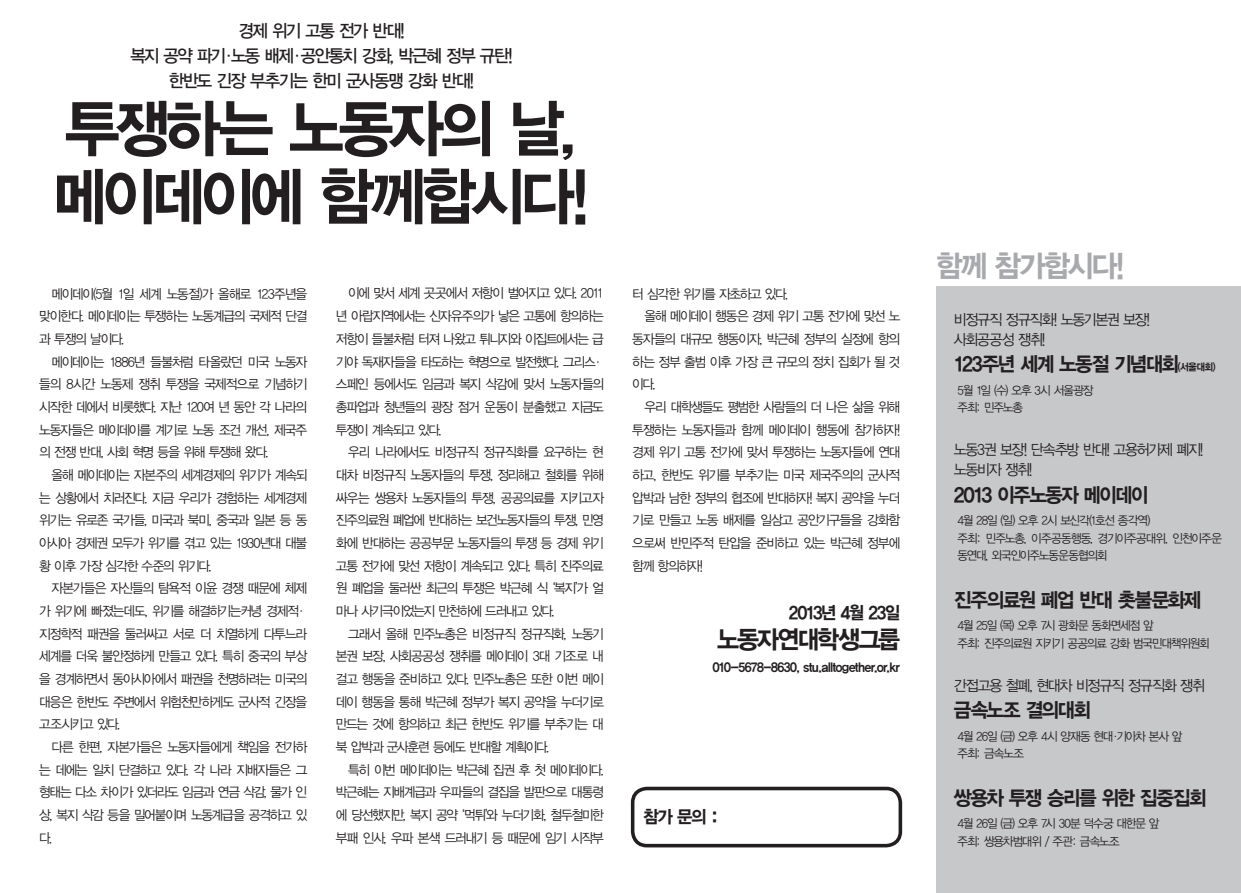
<style>
.page{position:relative;width:1241px;height:893px;background:#fff}
.page>*{position:absolute;margin:0;border:0;box-sizing:border-box;transform-origin:0 0}
.t1{font:63px/68px "YDVYGO Std 35";letter-spacing:-.09em;color:#231f20;scale:.95 1}
.t2{font:30.24px "YDVYGO Std 35";letter-spacing:-.065em;color:#a8a9ad;scale:.95 1}
.t3{font:25.2px "YDVYGO Std 35";letter-spacing:-.09em;color:#231f20;scale:.95 1}
.t4{font:20.16px "YDVYGO Std 35";letter-spacing:-.08em;color:#231f20;scale:.95 1}
.t5{font:17.64px/25.2px "YDVYGO Std 33";letter-spacing:-.085em;color:#231f20;text-align:center;scale:.95 1}
.t6{font:17.64px "YDVYGO Std 35";letter-spacing:-.08em;color:#231f20;scale:.95 1}
.t7{font:14.87px/20.2px "YDVYGO Std 32";letter-spacing:-.09em;color:#231f20;scale:.95 1}
.t8{font:13.37px/22.7px "YDVYGO Std 32";letter-spacing:-.09em;color:#231f20;text-align:justify;scale:.95 1}
.t9{font:12.6px "YDVYGO Std 35";letter-spacing:-.065em;color:#231f20;scale:.95 1}
.t10{font:12.11px/17.6px "YDVYGO Std 32";letter-spacing:-.09em;color:#231f20;scale:.95 1}
.s1{font-size:10.08px}
</style>
<div class="page">
<div style="left:935px;top:287px;width:305px;height:606px;background:#c7c8ca"></div>
<div style="left:630px;top:787px;width:272px;height:60px;border:4px solid #231f20;border-radius:14px"></div>
<h3 class="t5" style="left:130px;top:18px;width:404px">경제 위기 고통 전가 반대!<br>복지 공약 파기·노동 배제·공안통치 강화, 박근혜 정부 규탄! 한반도 긴장 부추기는 한미 군사동맹 강화 반대!</h3>
<h1 class="t1" style="left:53px;top:97px;width:568px">투쟁하는 노동자의 날, 메이데이에 함께합시다!</h1>
<p class="t8" style="left:39px;top:282px;width:283px;text-indent:12px">메이데이(5월 1일 세계 노동절)가 올해로 123주년을 맞이한다. 메이데이는 투쟁하는 노동계급의 국제적 단결 과 투쟁의 날이다.</p>
<p class="t8" style="left:39px;top:350px;width:283px;text-indent:12px">메이데이는 1886년 들불처럼 타올랐던 미국 노동자 들의 8시간 노동제 쟁취 투쟁을 국제적으로 기념하기 시작한 데에서 비롯했다. 지난 120여 년 동안 각 나라의 노동자들은 메이데이를 계기로 노동 조건 개선, 제국주 의 전쟁 반대, 사회 혁명 등을 위해 투쟁해 왔다.</p>
<p class="t8" style="left:39px;top:464px;width:283px;text-indent:12px">올해 메이데이는 자본주의 세계경제의 위기가 계속되 는 상황에서 치러진다. 지금 우리가 경험하는 세계경제 위기는 유로존 국가들, 미국과 북미, 중국과 일본 등 동 아시아 경제권 모두가 위기를 겪고 있는 1930년대 대불 황 이후 가장 심각한 수준의 위기다.</p>
<p class="t8" style="left:39px;top:577px;width:283px;text-indent:12px">자본가들은 자신들의 탐욕적 이윤 경쟁 때문에 체제 가 위기에 빠졌는데도, 위기를 해결하기는커녕 경제적· 지정학적 패권을 둘러싸고 서로 더 치열하게 다투느라 세계를 더욱 불안정하게 만들고 있다. 특히 중국의 부상 을 경계하면서 동아시아에서 패권을 천명하려는 미국의 대응은 한반도 주변에서 위험천만하게도 군사적 긴장을 고조시키고 있다.</p>
<p class="t8" style="left:39px;top:736px;width:283px;text-indent:12px">다른 한편, 자본가들은 노동자들에게 책임을 전가하 는 데에는 일치 단결하고 있다. 각 나라 지배자들은 그 형태는 다소 차이가 있더라도 임금과 연금 삭감, 물가 인 상, 복지 삭감 등을 밀어붙이며 노동계급을 공격하고 있 다.</p>
<p class="t8" style="left:336px;top:282px;width:283px;text-indent:12px">이에 맞서 세계 곳곳에서 저항이 벌어지고 있다. 2011 년 아랍지역에서는 신자유주의가 낳은 고통에 항의하는 저항이 들불처럼 터져 나왔고 튀니지와 이집트에서는 급 기야 독재자들을 타도하는 혁명으로 발전했다. 그리스· 스페인 등에서도 임금과 복지 삭감에 맞서 노동자들의 총파업과 청년들의 광장 점거 운동이 분출했고 지금도 투쟁이 계속되고 있다.</p>
<p class="t8" style="left:336px;top:441px;width:284px;text-indent:12px">우리 나라에서도 비정규직 정규직화를 요구하는 현 대차 비정규직 노동자들의 투쟁, 정리해고 철회를 위해 싸우는 쌍용차 노동자들의 투쟁, 공공의료를 지키고자 진주의료원 폐업에 반대하는 보건노동자들의 투쟁, 민영 화에 반대하는 공공부문 노동자들의 투쟁 등 경제 위기 고통 전가에 맞선 저항이 계속되고 있다. 특히 진주의료 원 폐업을 둘러싼 최근의 투쟁은 박근혜 식 ‘복지’가 얼 마나 사기극이었는지 만천하에 드러내고 있다.</p>
<p class="t8" style="left:336px;top:623px;width:283px;text-indent:12px">그래서 올해 민주노총은 비정규직 정규직화, 노동기 본권 보장, 사회공공성 쟁취를 메이데이 3대 기조로 내 걸고 행동을 준비하고 있다. 민주노총은 또한 이번 메이 데이 행동을 통해 박근혜 정부가 복지 공약을 누더기로 만드는 것에 항의하고 최근 한반도 위기를 부추기는 대 북 압박과 군사훈련 등에도 반대할 계획이다.</p>
<p class="t8" style="left:336px;top:759px;width:283px;text-indent:12px">특히 이번 메이데이는 박근혜 집권 후 첫 메이데이다. 박근혜는 지배계급과 우파들의 결집을 발판으로 대통령 에 당선했지만, 복지 공약 ‘먹튀’와 누더기화, 철두철미한 부패 인사, 우파 본색 드러내기 등 때문에 임기 시작부</p>
<p class="t8" style="left:632px;top:282px;width:166px">터 심각한 위기를 자초하고 있다.</p>
<p class="t8" style="left:644px;top:305px;width:271px">올해 메이데이 행동은 경제 위기 고통 전가에 맞선 노</p>
<p class="t8" style="left:632px;top:328px;width:283px">동자들의 대규모 행동이자, 박근혜 정부의 실정에 항의</p>
<p class="t8" style="left:632px;top:350px;width:283px">하는 정부 출범 이후 가장 큰 규모의 정치 집회가 될 것</p>
<p class="t8" style="left:632px;top:373px;width:26px">이다.</p>
<p class="t8" style="left:644px;top:396px;width:271px">우리 대학생들도 평범한 사람들의 더 나은 삶을 위해</p>
<p class="t8" style="left:632px;top:418px;width:283px">투쟁하는 노동자들과 함께 메이데이 행동에 참가하자!</p>
<p class="t8" style="left:632px;top:441px;width:283px">경제 위기 고통 전가에 맞서 투쟁하는 노동자들에 연대</p>
<p class="t8" style="left:632px;top:464px;width:283px">하고, 한반도 위기를 부추기는 미국 제국주의의 군사적</p>
<p class="t8" style="left:632px;top:486px;width:283px">압박과 남한 정부의 협조에 반대하자! 복지 공약을 누더</p>
<p class="t8" style="left:632px;top:509px;width:283px">기로 만들고 노동 배제를 일삼고 공안기구들을 강화함</p>
<p class="t8" style="left:632px;top:532px;width:283px">으로써 반민주적 탄압을 준비하고 있는 박근혜 정부에</p>
<p class="t8" style="left:632px;top:555px;width:76px">함께 항의하자!</p>
<h3 class="t6" style="left:788px;top:604px;width:119px">2013년 4월 23일</h3>
<h3 class="t3" style="left:717px;top:627px;width:194px">노동자연대학생그룹</h3>
<p class="t9" style="left:712px;top:660px;width:199px">010-5678-8630, stu.alltogether.or.kr</p>
<h3 class="t6" style="left:643px;top:808px;width:81px">참가 문의 :</h3>
<h2 class="t2" style="left:935px;top:251px;width:201px">함께 참가합시다!</h2>
<p class="t7" style="left:953px;top:309px;width:208px">비정규직 정규직화! 노동기본권 보장! 사회공공성 쟁취!</p>
<h3 class="t4" style="left:953px;top:354px;width:277px">123주년 세계 노동절 기념대회<span class="s1">(서울대회)</span></h3>
<p class="t10" style="left:957px;top:382px;width:144px">5월 1일 (수) 오후 3시 서울광장 주최: 민주노총</p>
<p class="t7" style="left:953px;top:440px;width:264px">노동3권 보장! 단속추방 반대! 고용허가제 폐지! 노동비자 쟁취!</p>
<h3 class="t4" style="left:953px;top:484px;width:206px">2013 이주노동자 메이데이</h3>
<p class="t10" style="left:957px;top:512px;width:280px">4월 28일 (일) 오후 2시 보신각(1호선 종각역)<br>주최: 민주노총, 이주공동행동, 경기이주공대위, 인천이주운 동연대, 외국인이주노동운동협의회</p>
<h3 class="t4" style="left:953px;top:590px;width:262px">진주의료원 폐업 반대 촛불문화제</h3>
<p class="t10" style="left:957px;top:617px;width:267px">4월 25일 (목) 오후 7시 광화문 동화면세점 앞<br>주최: 진주의료원 지키기 공공의료 강화 범국민대책위원회</p>
<p class="t7" style="left:953px;top:675px;width:266px">간접고용 철폐, 현대차 비정규직 정규직화 쟁취</p>
<h3 class="t4" style="left:953px;top:700px;width:146px">금속노조 결의대회</h3>
<p class="t10" style="left:957px;top:727px;width:238px">4월 26일 (금) 오후 4시 양재동 현대·기아차 본사 앞 주최: 금속노조</p>
<h3 class="t4" style="left:953px;top:788px;width:267px">쌍용차 투쟁 승리를 위한 집중집회</h3>
<p class="t10" style="left:957px;top:815px;width:214px">4월 26일 (금) 오후 7시 30분 덕수궁 대한문 앞 주최: 쌍용차범대위 / 주관: 금속노조</p>
</div>
